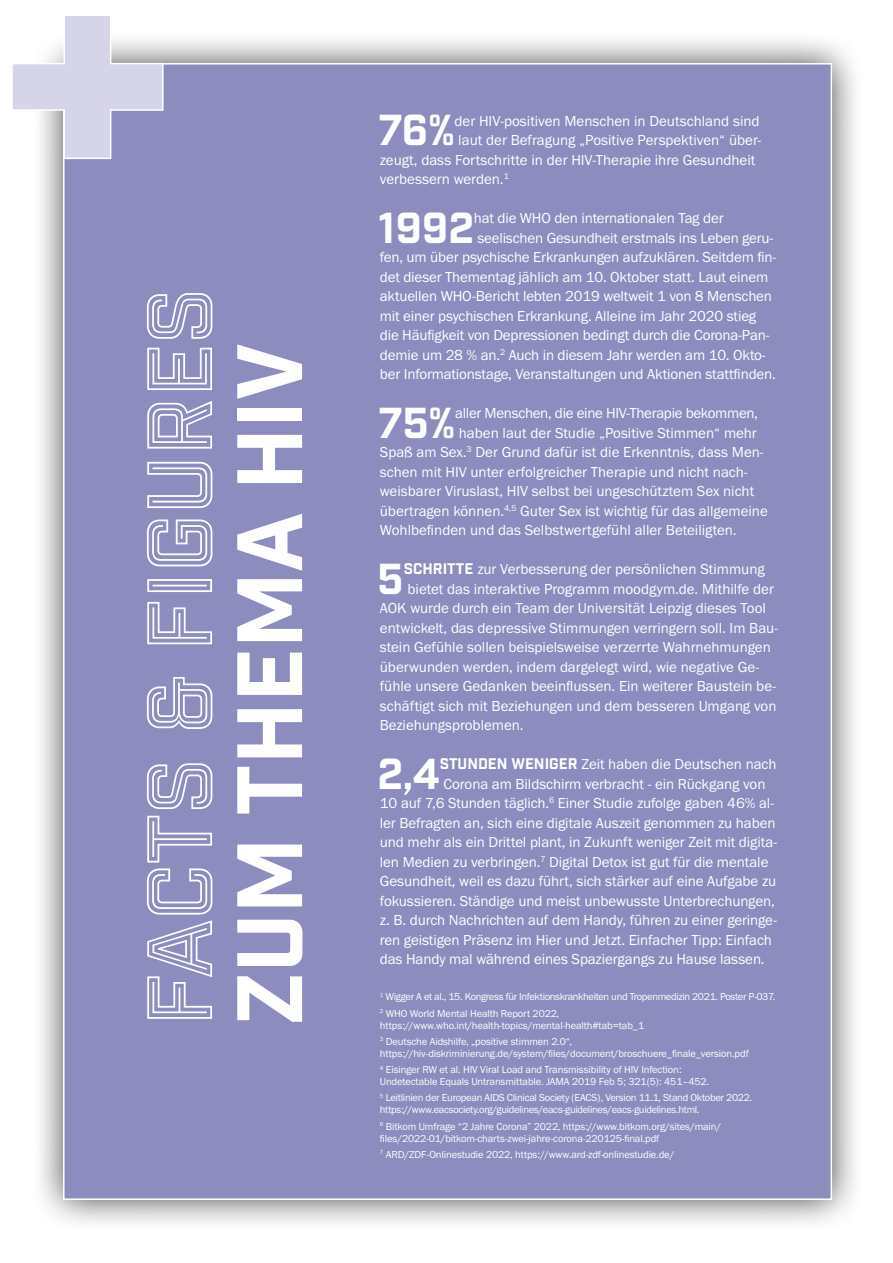
<style>
.page{position:relative;width:893px;height:1263px;background:#fff}
.page>*{position:absolute;margin:0;border:0;box-sizing:border-box;transform-origin:0 0}
.t1{font:90px "Industry Inc In N Out";letter-spacing:-.005em;color:#fff}
.t2{font:90px "Industry Inc Base";color:#fff}
.t3{font:42.15px "Industry Inc Base";color:#fff}
.t4{font:15px "Franklin Gothic URW Boo";letter-spacing:-.005em;color:#fff}
.t5{font:10.5px/16.2px "Franklin Gothic URW Boo";letter-spacing:-.01em;color:#fff}
.t6{font:10.5px/16.2px "Franklin Gothic URW Boo";letter-spacing:-.03em;color:#fff}
.s1{font-family:"Industry Inc Base"}
</style>
<div class="page">
<div style="left:30px;top:30px;width:835px;height:1203px;background:#000;opacity:.75"></div>
<div style="left:63px;top:63px;width:769px;height:1137px;background:#8c8cbe;border:2px solid #fff"></div>
<svg style="left:13px;top:16px;width:151px;height:144px"></svg>
<h1 class="t1" style="left:126px;top:1026px;width:739px;rotate:-90deg">Facts &amp; figures</h1>
<h1 class="t2" style="left:216px;top:1026px;width:685px;rotate:-90deg">ZUM THEMA HIV</h1>
<h2 class="t3" style="left:378px;top:105px;width:78px">76%</h2>
<p class="t4" style="left:455px;top:112px;width:307px">der HIV-positiven Menschen in Deutschland sind</p>
<p class="t4" style="left:458px;top:131px;width:304px">laut der Befragung „Positive Perspektiven“ über-</p>
<p class="t4" style="left:380px;top:151px;width:377px">zeugt, dass Fortschritte in der HIV-Therapie ihre Gesundheit</p>
<p class="t4" style="left:380px;top:170px;width:130px">verbessern werden.<sup>1</sup></p>
<h2 class="t3" style="left:378px;top:202px;width:97px">1992</h2>
<p class="t4" style="left:474px;top:209px;width:251px">hat die WHO den internationalen Tag der</p>
<p class="t4" style="left:477px;top:229px;width:297px">seelischen Gesundheit erstmals ins Leben geru-</p>
<p class="t4" style="left:380px;top:248px;width:398px">fen, um über psychische Erkrankungen aufzuklären. Seitdem fin-</p>
<p class="t4" style="left:380px;top:268px;width:390px">det dieser Thementag jählich am 10. Oktober statt. Laut einem</p>
<p class="t4" style="left:380px;top:287px;width:394px">aktuellen WHO-Bericht lebten 2019 weltweit 1 von 8 Menschen</p>
<p class="t4" style="left:380px;top:307px;width:378px">mit einer psychischen Erkrankung. Alleine im Jahr 2020 stieg</p>
<p class="t4" style="left:380px;top:326px;width:391px">die Häufigkeit von Depressionen bedingt durch die Corona-Pan-</p>
<p class="t4" style="left:380px;top:346px;width:387px">demie um 28 % an.<sup>2</sup> Auch in diesem Jahr werden am 10. Okto-</p>
<p class="t4" style="left:380px;top:365px;width:397px">ber Informationstage, Veranstaltungen und Aktionen stattfinden.</p>
<h2 class="t3" style="left:378px;top:397px;width:78px">75%</h2>
<p class="t4" style="left:455px;top:404px;width:304px">aller Menschen, die eine HIV-Therapie bekommen,</p>
<p class="t4" style="left:459px;top:424px;width:300px">haben laut der Studie „Positive Stimmen“ mehr</p>
<p class="t4" style="left:380px;top:443px;width:385px">Spaß am Sex.<sup>3</sup> Der Grund dafür ist die Erkenntnis, dass Men-</p>
<p class="t4" style="left:380px;top:463px;width:369px">schen mit HIV unter erfolgreicher Therapie und nicht nach-</p>
<p class="t4" style="left:380px;top:482px;width:376px">weisbarer Viruslast, HIV selbst bei ungeschütztem Sex nicht</p>
<p class="t4" style="left:380px;top:502px;width:389px">übertragen können.<sup>4,5</sup> Guter Sex ist wichtig für das allgemeine</p>
<p class="t4" style="left:380px;top:521px;width:358px">Wohlbefinden und das Selbstwertgefühl aller Beteiligten.</p>
<h2 class="t3" style="left:377px;top:553px;width:28px">5</h2>
<p class="t4" style="left:404px;top:560px;width:362px"><span class="s1">SCHRITTE</span> zur Verbesserung der persönlichen Stimmung</p>
<p class="t4" style="left:408px;top:580px;width:368px">bietet das interaktive Programm moodgym.de. Mithilfe der</p>
<p class="t4" style="left:380px;top:599px;width:388px">AOK wurde durch ein Team der Universität Leipzig dieses Tool</p>
<p class="t4" style="left:380px;top:619px;width:400px">entwickelt, das depressive Stimmungen verringern soll. Im Bau-</p>
<p class="t4" style="left:380px;top:638px;width:392px">stein Gefühle sollen beispielsweise verzerrte Wahrnehmungen</p>
<p class="t4" style="left:380px;top:658px;width:381px">überwunden werden, indem dargelegt wird, wie negative Ge-</p>
<p class="t4" style="left:380px;top:677px;width:398px">fühle unsere Gedanken beeinflussen. Ein weiterer Baustein be-</p>
<p class="t4" style="left:380px;top:697px;width:398px">schäftigt sich mit Beziehungen und dem besseren Umgang von</p>
<p class="t4" style="left:380px;top:716px;width:145px">Beziehungsproblemen.</p>
<h2 class="t3" style="left:377px;top:748px;width:64px">2,4</h2>
<p class="t4" style="left:440px;top:755px;width:338px"><span class="s1">STUNDEN WENIGER</span> Zeit haben die Deutschen nach</p>
<p class="t4" style="left:443px;top:775px;width:323px">Corona am Bildschirm verbracht - ein Rückgang von</p>
<p class="t4" style="left:380px;top:794px;width:396px">10 auf 7,6 Stunden täglich.<sup>6</sup> Einer Studie zufolge gaben 46% al-</p>
<p class="t4" style="left:380px;top:814px;width:397px">ler Befragten an, sich eine digitale Auszeit genommen zu haben</p>
<p class="t4" style="left:380px;top:833px;width:399px">und mehr als ein Drittel plant, in Zukunft weniger Zeit mit digita-</p>
<p class="t4" style="left:380px;top:853px;width:390px">len Medien zu verbringen.<sup>7</sup> Digital Detox ist gut für die mentale</p>
<p class="t4" style="left:380px;top:872px;width:398px">Gesundheit, weil es dazu führt, sich stärker auf eine Aufgabe zu</p>
<p class="t4" style="left:380px;top:892px;width:396px">fokussieren. Ständige und meist unbewusste Unterbrechungen,</p>
<p class="t4" style="left:380px;top:911px;width:399px">z. B. durch Nachrichten auf dem Handy, führen zu einer geringe-</p>
<p class="t4" style="left:380px;top:931px;width:394px">ren geistigen Präsenz im Hier und Jetzt. Einfacher Tipp: Einfach</p>
<p class="t4" style="left:380px;top:950px;width:386px">das Handy mal während eines Spaziergangs zu Hause lassen.</p>
<p class="t6" style="left:380px;top:988px;width:397px"><sup>1</sup> Wigger A et al., 15. Kongress für Infektionskrankheiten und Tropenmedizin 2021. Poster P-037.<br><sup>2</sup> WHO World Mental Health Report 2022,</p>
<p class="t5" style="left:380px;top:1017px;width:266px">https://www.who.int/health-topics/mental-health#tab=tab_1<br><sup>3</sup> Deutsche Aidshilfe, „positive stimmen 2.0“,</p>
<p class="t5" style="left:380px;top:1045px;width:370px">https://hiv-diskriminierung.de/system/files/document/broschuere_finale_version.pdf<br><sup>4</sup> Eisinger RW et al. HIV Viral Load and Transmissibility of HIV Infection:</p>
<p class="t5" style="left:380px;top:1073px;width:374px">Undetectable Equals Untransmittable. JAMA 2019 Feb 5; 321(5): 451–452.<br><sup>5</sup> Leitlinien der European AIDS Clinical Society (EACS), Version 11.1, Stand Oktober 2022.</p>
<p class="t5" style="left:380px;top:1101px;width:343px">https://www.eacsociety.org/guidelines/eacs-guidelines/eacs-guidelines.html.<br><sup>6</sup> Bitkom Umfrage “2 Jahre Corona” 2022, https://www.bitkom.org/sites/main/</p>
<p class="t5" style="left:380px;top:1130px;width:296px">files/2022-01/bitkom-charts-zwei-jahre-corona-220125-final.pdf<br><sup>7</sup> ARD/ZDF-Onlinestudie 2022, https://www.ard-zdf-onlinestudie.de/</p>
</div>
